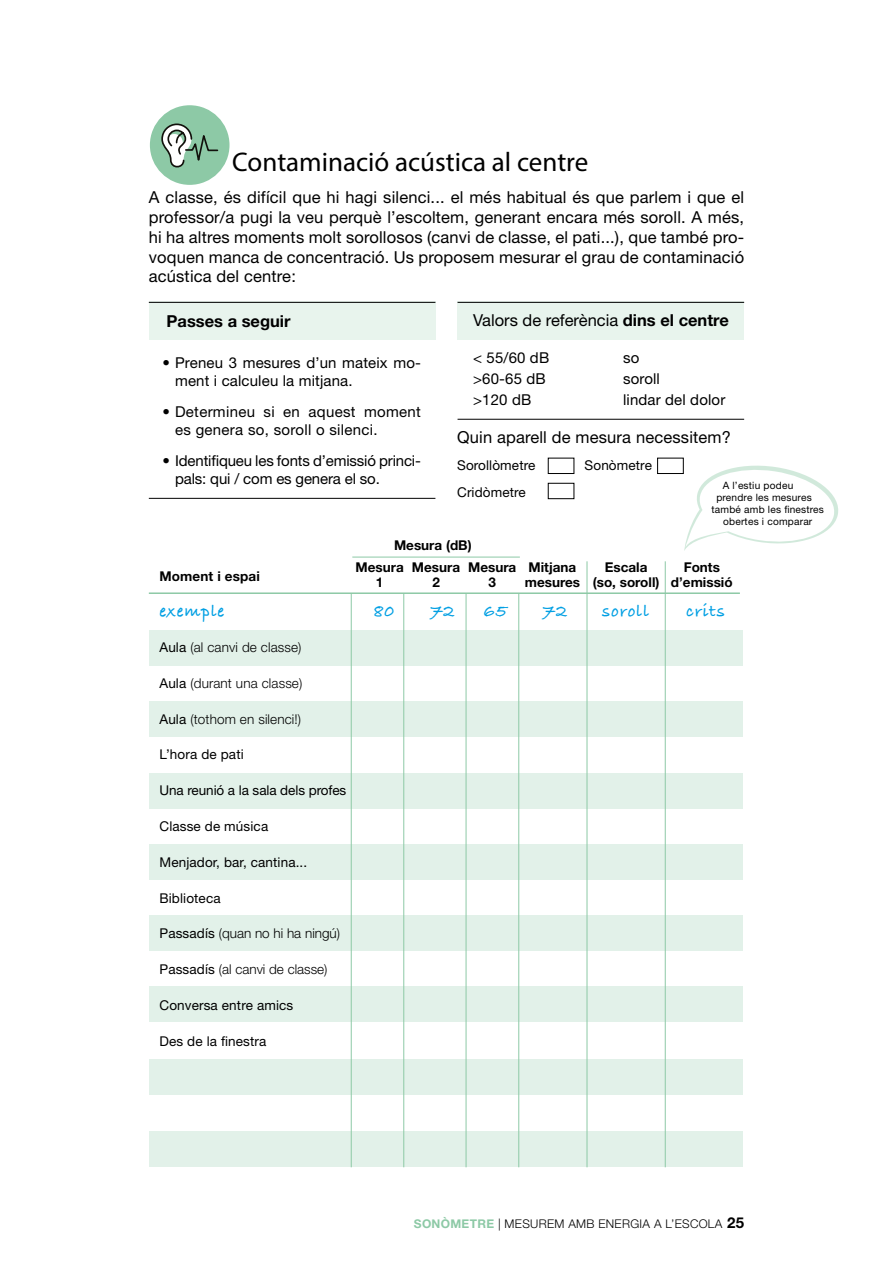
<style>
.page{position:relative;width:893px;height:1263px;background:#fff}
.page>*{position:absolute;margin:0;border:0;box-sizing:border-box;transform-origin:0 0}
.t1{font:27px "Myriad Pro";color:#000}
.t2{font:700 18px "Bradley Hand ITCTT";letter-spacing:.05em;color:#009fe3}
.t3{font:16.5px/19.8px "Helvetica Neue LT Std";letter-spacing:.01em;color:#000;text-align:justify}
.t4{font:700 16.5px "Helvetica Neue LT Std";color:#000}
.t5{font:15px/18px "Helvetica Neue LT Std";letter-spacing:.01em;color:#000}
.t6{font:15px/18px "Helvetica Neue LT Std";letter-spacing:-.01em;color:#000}
.t7{font:13.5px "Helvetica Neue LT Std";letter-spacing:.01em;color:#000}
.t8{font:300 13.5px "Helvetica Neue LT Std";letter-spacing:.01em;color:#000}
.t9{font:700 13.5px/15px "Helvetica Neue LT Std";color:#000;text-align:center}
.t10{font:300 12px "Helvetica Neue LT Std";letter-spacing:.025em;color:#000}
.t11{font:10.2px "Helvetica Neue LT Std";letter-spacing:.02em;color:#000}
.s1{font-weight:700}
.s2{font-weight:400}
.s3{font-weight:700;color:#8dc9a6}
.s4{font-weight:700;font-size:15px}
</style>
<div class="page">
<div style="left:150px;top:630px;width:593px;height:35px;background:#e2f1e9"></div>
<div style="left:150px;top:701px;width:593px;height:36px;background:#e2f1e9"></div>
<div style="left:150px;top:774px;width:593px;height:35px;background:#e2f1e9"></div>
<div style="left:150px;top:844px;width:593px;height:35px;background:#e2f1e9"></div>
<div style="left:150px;top:915px;width:593px;height:36px;background:#e2f1e9"></div>
<div style="left:150px;top:986px;width:593px;height:36px;background:#e2f1e9"></div>
<div style="left:150px;top:1059px;width:593px;height:35px;background:#e2f1e9"></div>
<div style="left:150px;top:1131px;width:593px;height:36px;background:#e2f1e9"></div>
<div style="left:149px;top:302px;width:287px;height:38px;background:#e8f4ed"></div>
<div style="left:457px;top:302px;width:287px;height:38px;background:#e8f4ed"></div>
<hr style="left:149px;top:592px;width:591px;height:2px;background:#8dc9a6">
<hr style="left:351px;top:593px;width:1px;height:574px;background:#8dc9a6">
<hr style="left:403px;top:593px;width:1px;height:574px;background:#8dc9a6">
<hr style="left:466px;top:593px;width:1px;height:574px;background:#8dc9a6">
<hr style="left:518px;top:593px;width:1px;height:574px;background:#8dc9a6">
<hr style="left:587px;top:561px;width:1px;height:606px;background:#8dc9a6">
<hr style="left:665px;top:561px;width:1px;height:606px;background:#8dc9a6">
<hr style="left:352px;top:557px;width:168px;height:1px;background:#8dc9a6">
<div style="left:548px;top:458px;width:26px;height:16px;border:1px solid #000"></div>
<div style="left:548px;top:483px;width:26px;height:16px;border:1px solid #000"></div>
<div style="left:657px;top:458px;width:26px;height:16px;border:1px solid #000"></div>
<svg style="left:684px;top:465px;width:154px;height:86px"></svg>
<hr style="left:149px;top:302px;width:286px;height:1px;background:#000">
<hr style="left:149px;top:498px;width:286px;height:1px;background:#000">
<hr style="left:458px;top:302px;width:286px;height:1px;background:#000">
<hr style="left:458px;top:419px;width:286px;height:1px;background:#000">
<div style="left:150px;top:105px;width:79px;height:80px;background:#8dc9a6;border-radius:50%"></div>
<svg style="left:161px;top:123px;width:58px;height:45px"></svg>
<h1 class="t1" style="left:232px;top:145px;width:358px">Contaminació acústica al centre</h1>
<p class="t3" style="left:149px;top:187px;width:597px">A classe, és difícil que hi hagi silenci... el més habitual és que parlem i que el professor/a pugi la veu perquè l’escoltem, generant encara més soroll. A més, hi ha altres moments molt sorollosos (canvi de classe, el pati...), que també pro&shy;voquen manca de concentració. Us proposem mesurar el grau de contaminació acústica del centre:</p>
<p class="t4" style="left:167px;top:311px;width:126px">Passes a seguir</p>
<p class="t5" style="left:175px;top:353px;width:247px;text-indent:-13px">• Preneu 3 mesures d’un mateix mo&shy;ment i calculeu la mitjana.</p>
<p class="t5" style="left:175px;top:402px;width:247px;text-indent:-13px">• Determineu si en aquest moment es genera so, soroll o silenci.</p>
<p class="t6" style="left:175px;top:451px;width:247px;text-indent:-13px">• Identifiqueu les fonts d’emissió princi&shy;pals: qui / com es genera el so.</p>
<p class="t3" style="left:473px;top:310px;width:257px">Valors de referència <span class="s1">dins el centre</span></p>
<p class="t5" style="left:473px;top:349px;width:78px">&lt; 55/60 dB</p>
<p class="t5" style="left:623px;top:349px;width:18px">so</p>
<p class="t5" style="left:473px;top:370px;width:74px">&gt;60-65 dB</p>
<p class="t5" style="left:623px;top:370px;width:38px">soroll</p>
<p class="t5" style="left:473px;top:390px;width:60px">&gt;120 dB</p>
<p class="t5" style="left:623px;top:390px;width:104px">lindar del dolor</p>
<p class="t3" style="left:457px;top:427px;width:275px">Quin aparell de mesura necessitem?</p>
<p class="t7" style="left:457px;top:458px;width:80px">Sorollòmetre</p>
<p class="t7" style="left:585px;top:458px;width:69px">Sonòmetre</p>
<p class="t7" style="left:457px;top:485px;width:70px">Cridòmetre</p>
<p class="t11" style="left:723px;top:479px;width:72px">A l’estiu podeu</p>
<p class="t11" style="left:716px;top:491px;width:97px">prendre les mesures</p>
<p class="t11" style="left:711px;top:503px;width:114px">també amb les finestres</p>
<p class="t11" style="left:723px;top:516px;width:91px">obertes i comparar</p>
<p class="t9" style="left:468px;top:534px;width:50px;line-height:21.6px;text-align:left;text-indent:-74px">Mesura (dB)<br>Mesura</p>
<p class="t9" style="left:488px;top:574px;width:9px">3</p>
<p class="t9" style="left:525px;top:559px;width:57px;text-align:left">Mitjana mesures</p>
<p class="t9" style="left:593px;top:560px;width:68px">Escala (so, soroll)</p>
<p class="t9" style="left:671px;top:560px;width:63px">Fonts d’emissió</p>
<p class="t9" style="left:356px;top:559px;width:50px">Mesura<br>1</p>
<p class="t9" style="left:412px;top:559px;width:50px">Mesura<br>2</p>
<p class="t9" style="left:159px;top:568px;width:102px">Moment i espai</p>
<p class="t2" style="left:159px;top:597px;width:66px">exemple</p>
<p class="t2" style="left:374px;top:597px;width:22px">80</p>
<p class="t2" style="left:430px;top:597px;width:26px">72</p>
<p class="t2" style="left:483px;top:597px;width:25px">65</p>
<p class="t2" style="left:543px;top:597px;width:26px">72</p>
<p class="t2" style="left:602px;top:597px;width:48px">soroll</p>
<p class="t2" style="left:686px;top:597px;width:40px">crits</p>
<p class="t8" style="left:159px;top:639px;width:144px"><span class="s2">Aula</span> (al canvi de classe)</p>
<p class="t8" style="left:159px;top:675px;width:144px"><span class="s2">Aula</span> (durant una classe)</p>
<p class="t8" style="left:159px;top:711px;width:143px"><span class="s2">Aula</span> (tothom en silenci!)</p>
<p class="t7" style="left:159px;top:747px;width:86px">L’hora de pati</p>
<p class="t7" style="left:159px;top:782px;width:188px">Una reunió a la sala dels profes</p>
<p class="t7" style="left:159px;top:818px;width:110px">Classe de música</p>
<p class="t7" style="left:159px;top:854px;width:149px">Menjador, bar, cantina...</p>
<p class="t7" style="left:159px;top:890px;width:63px">Biblioteca</p>
<p class="t8" style="left:159px;top:925px;width:182px"><span class="s2">Passadís</span> (quan no hi ha ningú)</p>
<p class="t8" style="left:159px;top:961px;width:170px"><span class="s2">Passadís</span> (al canvi de classe)</p>
<p class="t7" style="left:159px;top:997px;width:135px">Conversa entre amics</p>
<p class="t7" style="left:159px;top:1033px;width:108px">Des de la finestra</p>
<p class="t10" style="left:414px;top:1216px;width:332px"><span class="s3">SONÒMETRE</span> | MESUREM AMB ENERGIA A L’ESCOLA <span class="s4">25</span></p>
</div>
